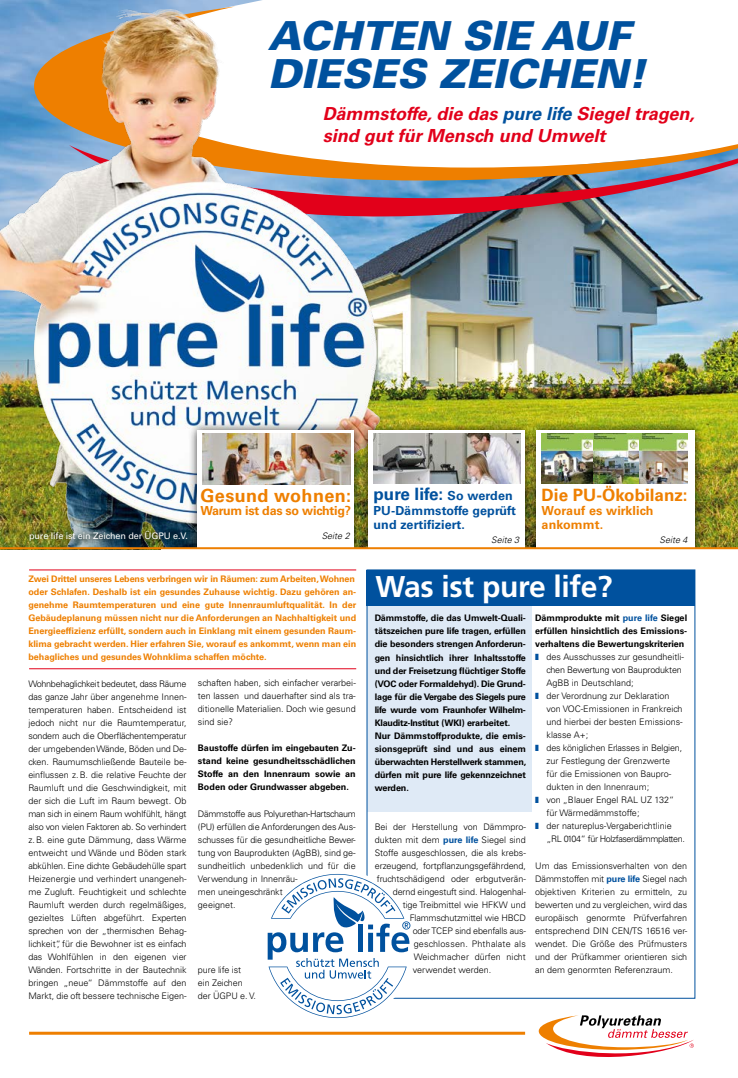
<style>
.page{position:relative;width:738px;height:1078px;background:#fff}
.page>*{position:absolute;margin:0;border:0;box-sizing:border-box;transform-origin:0 0}
.t1{font:italic 900 40px/38px "Univers LT Std";color:#00519e}
.t2{font:700 30px "Frutiger CE";letter-spacing:-.01em;color:#fff}
.t3{font:italic 700 18px/21.6px "Univers LT Std";color:#e2001a}
.t4{font:700 18px "Univers LT Std";letter-spacing:.02em;color:#ee7f00}
.t5{font:700 17px "Univers LT Std";color:#00519e}
.t6{font:700 17px "Univers LT Std";color:#ee7f00}
.t7{font:700 12.5px/14px "Univers LT Std";letter-spacing:.01em;color:#00519e}
.t8{font:700 12.5px/14px "Univers LT Std";letter-spacing:.01em;color:#ee7f00}
.t9{font:700 12.5px "Univers LT Std";letter-spacing:-.02em;color:#ee7f00}
.t10{font:300 9px/13px "Univers LT Std";color:#000;text-align:justify}
.t11{font:700 9px/13px "Univers LT Std";letter-spacing:-.01em;color:#000;text-align:justify}
.t12{font:700 9px/13px "Univers LT Std";color:#ee7f00}
.t13{font:300 9px "Univers LT Std";letter-spacing:-.02em;color:#000}
.t14{font:9px "Univers LT Std";letter-spacing:-.01em;color:#fff}
.t15{font:300 9px "Univers LT Std";letter-spacing:.02em;color:#000}
.t16{font:italic 300 9px "Univers LT Std";color:#000}
.s1{color:#00519e}
.s2{font-size:12.5px}
.s3{font-weight:700;color:#00519e}
</style>
<div class="page">
<div style="left:366px;top:605px;width:165px;height:206px;background:#dfeaf6"></div>
<img style="left:0;top:0;width:737px;height:547px">
<svg style="left:71px;top:0;width:666px;height:6px"></svg>
<svg style="left:538px;top:1015px;width:155px;height:41px"></svg>
<svg style="left:34px;top:6px;width:703px;height:123px"></svg>
<img style="left:430px;top:129px;width:307px;height:147px">
<img style="left:0;top:9px;width:430px;height:538px">
<hr style="left:29px;top:1031px;width:495px;height:3px;background:#ee7f00">
<div style="left:187px;top:420px;width:516px;height:137px;background:#000;opacity:.75"></div>
<div style="left:536px;top:430px;width:158px;height:118px;background:#fff"></div>
<div style="left:368px;top:430px;width:156px;height:118px;background:#fff"></div>
<div style="left:197px;top:430px;width:157px;height:118px;background:#fff"></div>
<img style="left:202px;top:433px;width:148px;height:51px">
<div style="left:161px;top:548px;width:576px;height:15px;background:#fff"></div>
<hr style="left:0;top:547px;width:737px;height:2px;background:#ee7f00">
<hr style="left:29px;top:569px;width:327px;height:1px;background:#e2001a">
<hr style="left:29px;top:668px;width:327px;height:1px;background:#e2001a">
<div style="left:366px;top:570px;width:328px;height:35px;background:#00519e"></div>
<img style="left:373px;top:434px;width:147px;height:50px">
<img style="left:638px;top:434px;width:48px;height:50px">
<img style="left:591px;top:434px;width:47px;height:50px">
<img style="left:541px;top:434px;width:50px;height:50px">
<div style="left:25px;top:526px;width:160px;height:20px;background:#000;opacity:.75"></div>
<svg style="left:267px;top:873px;width:143px;height:144px"></svg>
<h1 class="t1" style="left:267px;top:16px;width:379px">ACHTEN SIE AUF<br>DIESES ZEICHEN!</h1>
<h3 class="t3" style="left:322px;top:103px;width:373px">Dämmstoffe, die das <span class="s1">pure life</span> Siegel tragen, sind gut für Mensch und Umwelt</h3>
<p class="t14" style="left:29px;top:530px;width:160px">pure life ist ein Zeichen der ÜGPU e.V.</p>
<h3 class="t4" style="left:200px;top:484px;width:152px">Gesund wohnen:</h3>
<h3 class="t9" style="left:200px;top:503px;width:152px">Warum ist das so wichtig?</h3>
<p class="t16" style="left:321px;top:530px;width:30px">Seite 2</p>
<h3 class="t5" style="left:373px;top:484px;width:141px">pure life: <span class="s2">So werden</span></h3>
<h3 class="t7" style="left:373px;top:503px;width:144px">PU-Dämmstoffe geprüft und zertifiziert.</h3>
<p class="t16" style="left:491px;top:534px;width:30px">Seite 3</p>
<h3 class="t6" style="left:541px;top:484px;width:147px">Die PU-Ökobilanz:</h3>
<h3 class="t8" style="left:541px;top:503px;width:113px">Worauf es wirklich ankommt.</h3>
<p class="t16" style="left:659px;top:534px;width:30px">Seite 4</p>
<h2 class="t2" style="left:375px;top:568px;width:238px">Was ist pure life?</h2>
<p class="t11" style="left:374px;top:611px;width:153px;text-align:left">Dämmstoffe, die das Umwelt-Quali&shy;tätszeichen pure life tragen, erfüllen die besonders strengen Anforderun&shy;gen hinsichtlich ihrer Inhaltsstoffe und der Freisetzung flüchtiger Stoffe (VOC oder Formaldehyd). Die Grund&shy;lage für die Vergabe des Siegels pure life wurde vom Fraunhofer Wilhelm-Klauditz-Institut (WKI) erarbeitet.<br>Nur Dämmstoffprodukte, die emis&shy;sionsgeprüft sind und aus einem überwachten Herstellwerk stammen, dürfen mit pure life gekennzeichnet werden.</p>
<p class="t10" style="left:374px;top:819px;width:152px">Bei der Herstellung von Dämmpro-</p>
<p class="t10" style="left:374px;top:832px;width:153px">dukten mit dem <span class="s3">pure life</span> Siegel sind</p>
<p class="t10" style="left:374px;top:845px;width:153px">Stoffe ausgeschlossen, die als krebs-</p>
<p class="t10" style="left:374px;top:858px;width:153px">erzeugend, fortpflanzungsgefährdend,</p>
<p class="t10" style="left:376px;top:871px;width:151px">fruchtschädigend oder erbgutverän-</p>
<p class="t10" style="left:392px;top:884px;width:135px">dernd eingestuft sind. Halogenhal-</p>
<p class="t10" style="left:402px;top:897px;width:125px">tige Treibmittel wie HFKW und</p>
<p class="t13" style="left:409px;top:911px;width:118px">Flammschutzmittel wie HBCD</p>
<p class="t13" style="left:412px;top:924px;width:114px">oder TCEP sind ebenfalls aus-</p>
<p class="t15" style="left:413px;top:937px;width:114px">geschlossen. Phthalate als</p>
<p class="t10" style="left:413px;top:949px;width:114px">Weichmacher dürfen nicht</p>
<p class="t10" style="left:412px;top:962px;width:80px">verwendet werden.</p>
<p class="t12" style="left:28px;top:572px;width:329px">Zwei Drittel unseres Lebens verbringen wir in Räumen: zum Arbeiten, Wohnen oder Schlafen. Deshalb ist ein gesundes Zuhause wichtig. Dazu gehören an&shy;genehme Raumtemperaturen und eine gute Innenraumluftqualität. In der Gebäudeplanung müssen nicht nur die Anforderungen an Nachhaltigkeit und Energieeffizienz erfüllt, sondern auch in Einklang mit einem gesunden Raum&shy;klima gebracht werden. Hier erfahren Sie, worauf es ankommt, wenn man ein behagliches und gesundes Wohnklima schaffen möchte.</p>
<p class="t11" style="left:535px;top:611px;width:153px">Dämmprodukte mit <span class="s1">pure life</span> Siegel erfüllen hinsichtlich des Emissions&shy;verhaltens die Bewertungskriterien</p>
<p class="t10" style="left:546px;top:650px;width:140px;text-align:left">des Ausschusses zur gesundheitli&shy;chen Bewertung von Bauprodukten<br>AgBB in Deutschland;<br>der Verordnung zur Deklaration von VOC-Emissionen in Frankreich und hierbei der besten Emissions&shy;klasse A+;<br>des königlichen Erlasses in Belgien, zur Festlegung der Grenzwerte<br>für die Emissionen von Baupro&shy;dukten in den Innenraum;<br>von „Blauer Engel RAL UZ 132“ für Wärmedämmstoffe;<br>der natureplus-Vergaberichtlinie „RL 0104“ für Holzfaserdämmplatten.</p>
<p class="t10" style="left:535px;top:858px;width:153px">Um das Emissionsverhalten von den Dämmstoffen mit <span class="s3">pure life</span> Siegel nach objektiven Kriterien zu ermitteln, zu bewerten und zu vergleichen, wird das europäisch genormte Prüfverfahren entsprechend DIN CEN/TS 16516 ver&shy;wendet. Die Größe des Prüfmusters und der Prüfkammer orientieren sich</p>
<p class="t10" style="left:28px;top:676px;width:160px">Wohnbehaglichkeit bedeutet, dass Räume das ganze Jahr über angenehme Innen&shy;temperaturen haben. Entscheidend ist jedoch nicht nur die Raumtemperatur, sondern auch die Oberflächentemperatur der umgebenden Wände, Böden und De&shy;cken. Raumumschließende Bauteile be&shy;einflussen z.B. die relative Feuchte der Raumluft und die Geschwindigkeit, mit der sich die Luft im Raum bewegt. Ob man sich in einem Raum wohlfühlt, hängt also von vielen Faktoren ab. So verhindert z.B. eine gute Dämmung, dass Wärme entweicht und Wände und Böden stark abkühlen. Eine dichte Gebäudehülle spart Heizenergie und verhindert unangeneh&shy;me Zugluft. Feuchtigkeit und schlechte Raumluft werden durch regelmäßiges, gezieltes Lüften abgeführt. Experten sprechen von der „thermischen Behag&shy;lichkeit“, für die Bewohner ist es einfach das Wohlfühlen in den eigenen vier Wänden. Fortschritte in der Bautechnik bringen „neue“ Dämmstoffe auf den Markt, die oft bessere technische Eigen-</p>
<p class="t10" style="left:198px;top:676px;width:159px">schaften haben, sich einfacher verarbei&shy;ten lassen und dauerhafter sind als tra&shy;ditionelle Materialien. Doch wie gesund sind sie?</p>
<p class="t11" style="left:198px;top:741px;width:159px">Baustoffe dürfen im eingebauten Zu&shy;stand keine gesundheitsschädlichen Stoffe an den Innenraum sowie an Boden oder Grundwasser abgeben.</p>
<p class="t10" style="left:198px;top:806px;width:159px;text-align:left">Dämmstoffe aus Polyurethan-Hartschaum (PU) erfüllen die Anforderungen des Aus&shy;schusses für die gesundheitliche Bewer&shy;tung von Bauprodukten (AgBB), sind ge&shy;sundheitlich unbedenklich und für die<br>Verwendung in Innenräu-<br>men uneingeschränkt<br>geeignet.</p>
<p class="t10" style="left:198px;top:962px;width:45px">pure life ist</p>
<p class="t10" style="left:535px;top:962px;width:139px">an dem genormten Referenzraum.</p>
<p class="t10" style="left:198px;top:975px;width:59px">ein Zeichen der ÜGPU e. V.</p>
</div>
